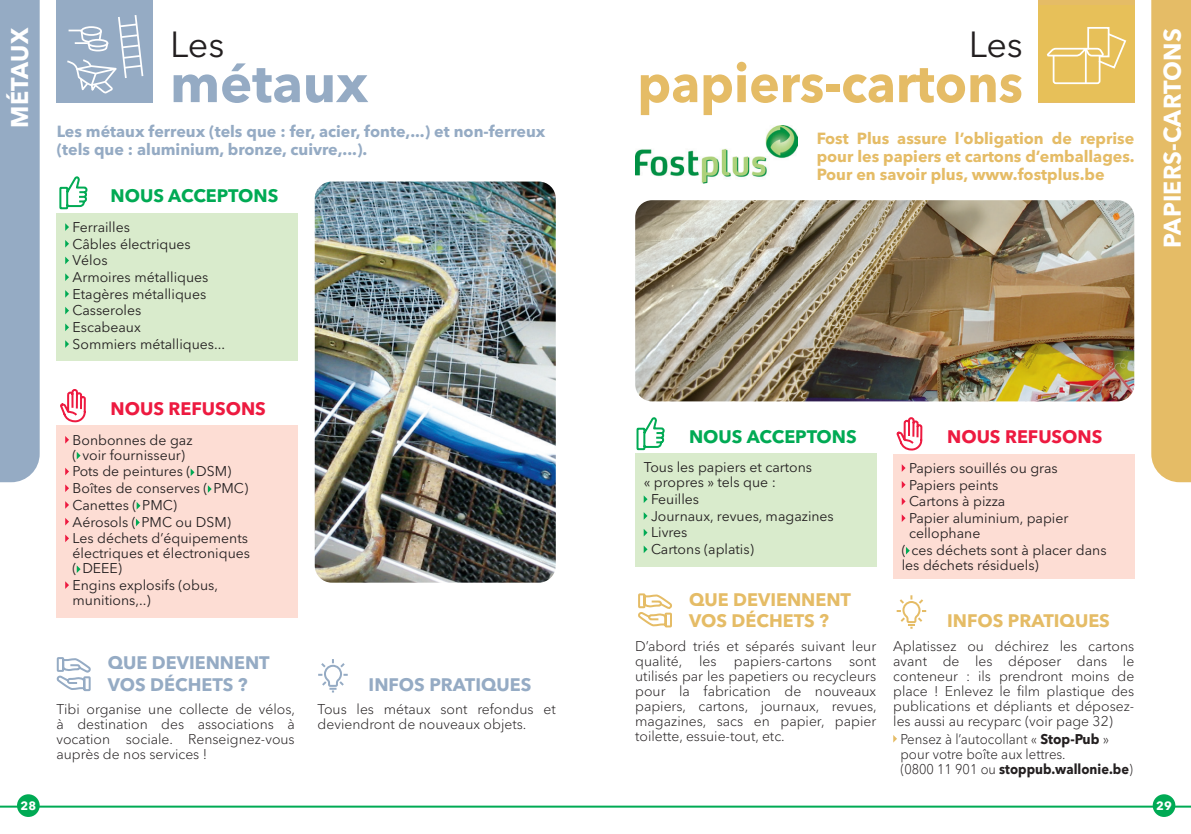
<style>
.page{position:relative;width:1191px;height:834px;background:#fff}
.page>*{position:absolute;margin:0;border:0;box-sizing:border-box;transform-origin:0 0}
.t1{font:700 54px "Avenir Next LT Pro";color:#e5bc66;scale:.95 1}
.t2{font:700 54px "Avenir Next LT Pro";color:#95abc4}
.t3{font:36px "Avenir Next LT Pro";letter-spacing:-.01em;color:#231f20}
.t4{font:700 24px "Avenir Next LT Pro";letter-spacing:.01em;color:#fff}
.t5{font:700 18px/21.6px "Avenir Next LT Pro";color:#95abc4}
.t6{font:700 18px/21.6px "Avenir Next LT Pro";color:#e5bc66}
.t7{font:700 18px "Avenir Next LT Pro";color:#00aa54}
.t8{font:700 18px "Avenir Next LT Pro";color:#ed1a40}
.t9{font:700 16px/18px "Avenir Next LT Pro";color:#e5bc66;text-align:justify}
.t10{font:700 16px/18px "Avenir Next LT Pro";color:#95abc4}
.t11{font:300 14px/15px "Avenir Next LT Pro";color:#231f20;text-align:justify}
.t12{font:14px/16.8px "Avenir Next LT Pro";color:#231f20}
.t13{font:300 14px/15px "Avenir Next LT Pro";color:#231f20;scale:.95 1}
.t14{font:700 12px "Avenir Next LT Pro";color:#fff}
.s1{font-weight:700}
</style>
<div class="page">
<div style="left:0;top:0;width:40px;height:482px;background:#95abc4"></div>
<svg style="left:1151px;top:0;width:40px;height:482px;background:#e5be6b"></svg>
<div style="left:57px;top:0;width:96px;height:102px;background:#95abc4"></div>
<svg style="left:67px;top:15px;width:77px;height:79px"></svg>
<div style="left:1037px;top:0;width:97px;height:102px;background:linear-gradient(to right,#e5bc66,#e5bc66)"></div>
<div style="left:1037px;top:6px;width:97px;height:96px;background:#e7c059"></div>
<svg style="left:1046px;top:27px;width:81px;height:58px"></svg>
<hr style="left:1085px;top:49px;width:1px;height:34px;background:#fff">
<div style="left:57px;top:213px;width:241px;height:147px;background:#d9ebcc"></div>
<svg style="left:65px;top:223px;width:4px;height:8px"></svg>
<svg style="left:65px;top:240px;width:4px;height:7px"></svg>
<svg style="left:65px;top:256px;width:4px;height:8px"></svg>
<svg style="left:65px;top:273px;width:4px;height:8px"></svg>
<svg style="left:65px;top:290px;width:4px;height:8px"></svg>
<svg style="left:65px;top:307px;width:4px;height:7px"></svg>
<svg style="left:65px;top:323px;width:4px;height:8px"></svg>
<div style="left:57px;top:425px;width:241px;height:193px;background:#fdddd4"></div>
<svg style="left:191px;top:469px;width:3px;height:7px"></svg>
<svg style="left:208px;top:485px;width:4px;height:8px"></svg>
<div style="left:893px;top:453px;width:241px;height:125px;background:#fdddd4"></div>
<div style="left:635px;top:453px;width:241px;height:113px;background:#d9ebcc"></div>
<svg style="left:643px;top:495px;width:4px;height:8px"></svg>
<svg style="left:643px;top:512px;width:4px;height:7px"></svg>
<svg style="left:643px;top:529px;width:4px;height:7px"></svg>
<svg style="left:643px;top:545px;width:4px;height:8px"></svg>
<img style="left:635px;top:125px;width:163px;height:58px">
<svg style="left:59px;top:176px;width:29px;height:34px"></svg>
<svg style="left:56px;top:340px;width:84px;height:468px"></svg>
<svg style="left:318px;top:659px;width:30px;height:34px"></svg>
<svg style="left:636px;top:417px;width:29px;height:34px"></svg>
<svg style="left:638px;top:593px;width:34px;height:35px"></svg>
<svg style="left:893px;top:401px;width:78px;height:407px"></svg>
<img style="left:315px;top:181px;width:241px;height:401px">
<img style="left:635px;top:200px;width:499px;height:201px">
<hr style="left:0;top:805px;width:1191px;height:2px;background:#00aa54">
<div style="left:17px;top:794px;width:23px;height:22px;background:#00aa54;border-radius:50%"></div>
<div style="left:1152px;top:794px;width:23px;height:22px;background:#00aa54;border-radius:50%"></div>
<h3 class="t4" style="left:5px;top:128px;width:102px;rotate:-90deg">MÉTAUX</h3>
<h2 class="t3" style="left:170px;top:23px;width:56px">Les</h2>
<h1 class="t2" style="left:170px;top:50px;width:199px">métaux</h1>
<p class="t10" style="left:57px;top:122px;width:490px">Les métaux ferreux (tels que : fer, acier, fonte,...) et non-ferreux (tels que : aluminium, bronze, cuivre,...).</p>
<p class="t7" style="left:111px;top:184px;width:169px">NOUS ACCEPTONS</p>
<p class="t12" style="left:73px;top:218px;width:154px">Ferrailles<br>Câbles électriques<br>Vélos<br>Armoires métalliques<br>Etagères métalliques<br>Casseroles<br>Escabeaux<br>Sommiers métalliques...</p>
<p class="t8" style="left:111px;top:397px;width:157px">NOUS REFUSONS</p>
<p class="t12" style="left:73px;top:432px;width:121px;line-height:15px">Bonbonnes de gaz ( voir fournisseur)</p>
<p class="t12" style="left:73px;top:463px;width:177px">Pots de peintures ( DSM)<br>Boîtes de conserves ( PMC)<br>Canettes ( PMC)<br>Aérosols ( PMC ou DSM)<br>Les déchets d’équipements</p>
<p class="t12" style="left:73px;top:545px;width:179px;line-height:15px">électriques et électroniques ( DEEE)</p>
<p class="t12" style="left:73px;top:577px;width:147px;line-height:15px">Engins explosifs (obus, munitions,..)</p>
<p class="t5" style="left:108px;top:652px;width:163px">QUE DEVIENNENT<br>VOS DÉCHETS ?</p>
<p class="t11" style="left:56px;top:702px;width:240px">Tibi organise une collecte de vélos, à destination des associations à vocation sociale. Renseignez-vous auprès de nos services !</p>
<p class="t5" style="left:369px;top:673px;width:164px">INFOS PRATIQUES</p>
<p class="t11" style="left:317px;top:702px;width:240px">Tous les métaux sont refondus et deviendront de nouveaux objets.</p>
<h2 class="t3" style="left:968px;top:23px;width:56px">Les</h2>
<h1 class="t1" style="left:637px;top:50px;width:407px">papiers-cartons</h1>
<p class="t9" style="left:816px;top:129px;width:319px">Fost Plus assure l’obligation de reprise pour les papiers et cartons d’emballages.<br>Pour en savoir plus, www.fostplus.be</p>
<h3 class="t4" style="left:1157px;top:248px;width:221px;rotate:-90deg">PAPIERS-CARTONS</h3>
<p class="t7" style="left:689px;top:425px;width:169px">NOUS ACCEPTONS</p>
<p class="t8" style="left:947px;top:426px;width:157px">NOUS REFUSONS</p>
<p class="t12" style="left:643px;top:460px;width:170px;line-height:15px">Tous les papiers et cartons « propres » tels que :</p>
<p class="t12" style="left:651px;top:490px;width:184px">Feuilles<br>Journaux, revues, magazines<br>Livres<br>Cartons (aplatis)</p>
<p class="t6" style="left:689px;top:588px;width:163px">QUE DEVIENNENT<br>VOS DÉCHETS ?</p>
<p class="t11" style="left:635px;top:638px;width:243px">D’abord triés et séparés suivant leur qualité, les papiers-cartons sont utilisés par les papetiers ou recycleurs pour la fabrication de nouveaux papiers, cartons, journaux, revues, magazines, sacs en papier, papier toilette, essuie-tout, etc.</p>
<p class="t12" style="left:909px;top:459px;width:161px">Papiers souillés ou gras<br>Papiers peints<br>Cartons à pizza<br>Papier aluminium, papier</p>
<p class="t12" style="left:901px;top:524px;width:206px;text-indent:7px">cellophane<br>( ces déchets sont à placer dans</p>
<p class="t12" style="left:901px;top:556px;width:139px">les déchets résiduels)</p>
<p class="t6" style="left:947px;top:610px;width:164px">INFOS PRATIQUES</p>
<p class="t11" style="left:893px;top:638px;width:242px">Aplatissez ou déchirez les cartons avant de les déposer dans le conteneur : ils prendront moins de place ! Enlevez le film plastique des publications et dépliants et déposez&shy;les aussi au recyparc (voir page 32)</p>
<p class="t13" style="left:900px;top:731px;width:246px">Pensez à l’autocollant « <span class="s1">Stop-Pub</span> » pour votre boîte aux lettres.<br>(0800 11 901 ou <span class="s1">stoppub.wallonie.be</span>)</p>
<p class="t14" style="left:21px;top:798px;width:17px">28</p>
<p class="t14" style="left:1156px;top:798px;width:17px">29</p>
</div>
